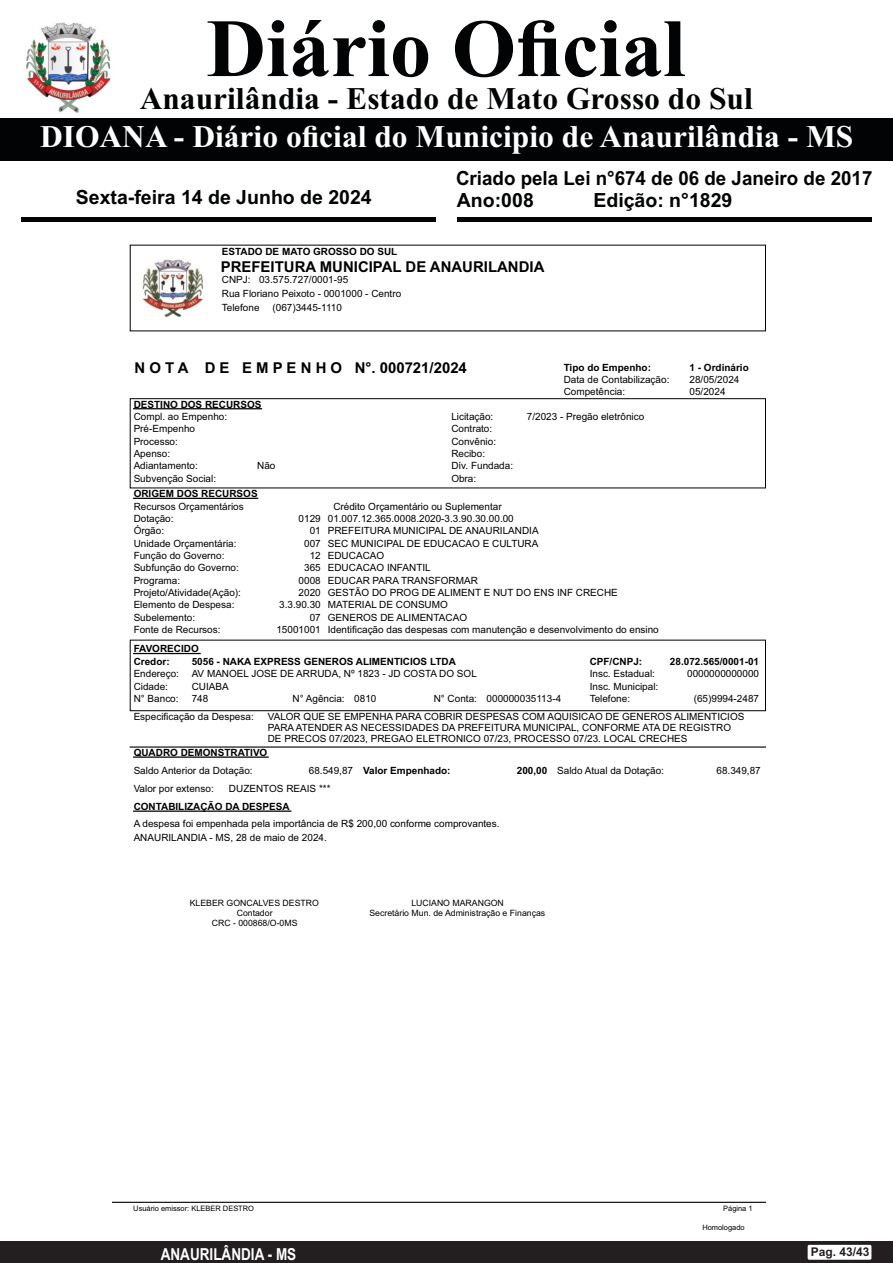
<style>
.page{position:relative;width:893px;height:1263px;background:#fff}
.page>*{position:absolute;margin:0;border:0;box-sizing:border-box;transform-origin:0 0}
.t1{font:700 82.5px "Times New Roman";color:#020304}
.t2{font:700 31.5px "Times New Roman";color:#fff}
.t3{font:700 31.5px "Times New Roman";color:#020304}
.t4{font:700 19.5px "Arial";color:#020304}
.t5{font:700 19.5px "Arial";color:#020304;scale:.96 1}
.t6{font:700 16.5px "Arial Narrow";color:#fff}
.t7{font:700 15px "Arial";color:#000}
.t8{font:700 12px "Arial";color:#231f20}
.t9{font:9.9px/12.3px "Arial";color:#000}
.t10{font:700 9.9px/12.3px "Arial";color:#000}
.t11{font:8.7px/10.1px "Arial";color:#000;text-align:center}
.t12{font:7.5px "Arial";color:#000}
.s1{font-weight:400}
.s2{font-weight:700}
</style>
<div class="page">
<img style="left:142px;top:259px;width:62px;height:59px">
<div style="left:130px;top:398px;width:636px;height:90px;border:1px solid #000"></div>
<hr style="left:134px;top:498px;width:124px;height:1px;background:#000">
<hr style="left:134px;top:408px;width:127px;height:1px;background:#000">
<hr style="left:130px;top:746px;width:635px;height:2px;background:#000">
<div style="left:130px;top:640px;width:636px;height:71px;border:1px solid #000"></div>
<hr style="left:134px;top:653px;width:66px;height:1px;background:#000">
<hr style="left:134px;top:756px;width:134px;height:2px;background:#000">
<hr style="left:134px;top:810px;width:157px;height:2px;background:#000">
<hr style="left:113px;top:1202px;width:652px;height:1px;background:#000">
<div style="left:0;top:1241px;width:893px;height:22px;background:#231f20"></div>
<div style="left:808px;top:1245px;width:63px;height:15px;background:#fff;border-radius:2px"></div>
<div style="left:0;top:118px;width:893px;height:43px;background:#020304"></div>
<hr style="left:21px;top:218px;width:415px;height:4px;background:#020304">
<hr style="left:457px;top:218px;width:415px;height:4px;background:#020304">
<img style="left:26px;top:23px;width:85px;height:90px">
<h1 class="t1" style="left:206px;top:20px;width:481px">Diário Oficial</h1>
<h2 class="t3" style="left:140px;top:87px;width:615px">Anaurilândia - Estado de Mato Grosso do Sul</h2>
<h2 class="t2" style="left:40px;top:126px;width:815px">DIOANA - Diário oficial do Municipio de Anaurilândia - MS</h2>
<h3 class="t5" style="left:456px;top:171px;width:435px">Criado pela Lei n°674 de 06 de Janeiro de 2017</h3>
<h3 class="t4" style="left:76px;top:189px;width:297px">Sexta-feira 14 de Junho de 2024</h3>
<h3 class="t4" style="left:457px;top:193px;width:78px">Ano:008</h3>
<h3 class="t4" style="left:593px;top:193px;width:140px">Edição: n°1829</h3>
<p class="t10" style="left:222px;top:246px;width:177px">ESTADO DE MATO GROSSO DO SUL</p>
<h3 class="t7" style="left:221px;top:261px;width:325px">PREFEITURA MUNICIPAL DE ANAURILANDIA</h3>
<p class="t9" style="left:222px;top:275px;width:128px">CNPJ: 03.575.727/0001-95</p>
<p class="t9" style="left:222px;top:289px;width:181px">Rua Floriano Peixoto - 0001000 - Centro</p>
<p class="t9" style="left:222px;top:302px;width:39px">Telefone</p>
<p class="t9" style="left:272px;top:302px;width:71px">(067)3445-1110</p>
<h3 class="t7" style="left:134px;top:362px;width:334px">N O T A D E E M P E N H O N°. 000721/2024</h3>
<p class="t10" style="left:564px;top:362px;width:89px">Tipo do Empenho:</p>
<p class="t9" style="left:564px;top:374px;width:107px">Data de Contabilização:<br>Competência:</p>
<p class="t10" style="left:134px;top:399px;width:129px">DESTINO DOS RECURSOS</p>
<p class="t9" style="left:134px;top:411px;width:95px">Compl. ao Empenho:<br>Pré-Empenho<br>Processo:<br>Apenso:</p>
<p class="t9" style="left:451px;top:411px;width:46px">Licitação:<br>Contrato:<br>Convênio:</p>
<p class="t9" style="left:134px;top:460px;width:84px">Adiantamento:<br>Subvenção Social:</p>
<p class="t9" style="left:451px;top:460px;width:63px">Dív. Fundada:</p>
<p class="t9" style="left:451px;top:448px;width:35px">Recibo:</p>
<p class="t9" style="left:257px;top:460px;width:20px">Não</p>
<p class="t9" style="left:451px;top:473px;width:26px">Obra:</p>
<p class="t10" style="left:134px;top:488px;width:125px">ORIGEM DOS RECURSOS</p>
<p class="t9" style="left:527px;top:411px;width:119px">7/2023 - Pregão eletrônico</p>
<p class="t9" style="left:134px;top:501px;width:112px">Recursos Orçamentários</p>
<p class="t9" style="left:333px;top:501px;width:170px">Crédito Orçamentário ou Suplementar</p>
<p class="t9" style="left:134px;top:513px;width:41px">Dotação:</p>
<p class="t9" style="left:299px;top:513px;width:217px">0129 01.007.12.365.0008.2020-3.3.90.30.00.00</p>
<p class="t9" style="left:134px;top:525px;width:32px">Órgão:</p>
<p class="t9" style="left:310px;top:525px;width:230px">01 PREFEITURA MUNICIPAL DE ANAURILANDIA</p>
<p class="t9" style="left:134px;top:538px;width:104px">Unidade Orçamentária:</p>
<p class="t9" style="left:304px;top:538px;width:236px">007 SEC MUNICIPAL DE EDUCACAO E CULTURA</p>
<p class="t9" style="left:134px;top:550px;width:92px">Função do Governo:</p>
<p class="t9" style="left:310px;top:550px;width:76px">12 EDUCACAO</p>
<p class="t9" style="left:134px;top:563px;width:107px">Subfunção do Governo:</p>
<p class="t9" style="left:304px;top:563px;width:128px">365 EDUCACAO INFANTIL</p>
<p class="t9" style="left:134px;top:575px;width:48px">Programa:</p>
<p class="t9" style="left:299px;top:575px;width:181px">0008 EDUCAR PARA TRANSFORMAR</p>
<p class="t9" style="left:134px;top:587px;width:109px">Projeto/Atividade(Ação):</p>
<p class="t9" style="left:299px;top:587px;width:321px">2020 GESTÃO DO PROG DE ALIMENT E NUT DO ENS INF CRECHE</p>
<p class="t10" style="left:690px;top:362px;width:61px">1 - Ordinário</p>
<p class="t9" style="left:690px;top:374px;width:51px">28/05/2024<br>05/2024</p>
<p class="t9" style="left:134px;top:600px;width:102px">Elemento de Despesa:</p>
<p class="t9" style="left:279px;top:600px;width:170px">3.3.90.30 MATERIAL DE CONSUMO</p>
<p class="t9" style="left:134px;top:612px;width:63px">Subelemento:</p>
<p class="t9" style="left:310px;top:612px;width:159px">07 GENEROS DE ALIMENTACAO</p>
<p class="t9" style="left:134px;top:624px;width:88px">Fonte de Recursos:</p>
<p class="t9" style="left:276px;top:624px;width:384px">15001001 Identificação das despesas com manutenção e desenvolvimento do ensino</p>
<p class="t10" style="left:134px;top:644px;width:67px">FAVORECIDO<br>Credor:</p>
<p class="t9" style="left:134px;top:668px;width:47px">Endereço:<br>Cidade:<br>N° Banco:</p>
<p class="t10" style="left:192px;top:656px;width:266px">5056 - NAKA EXPRESS GENEROS ALIMENTICIOS LTDA</p>
<p class="t9" style="left:192px;top:668px;width:287px">AV MANOEL JOSE DE ARRUDA, Nº 1823 - JD COSTA DO SOL<br>CUIABA<br>748</p>
<p class="t10" style="left:590px;top:656px;width:54px">CPF/CNPJ:</p>
<p class="t9" style="left:590px;top:668px;width:70px">Insc. Estadual:<br>Insc. Municipal:</p>
<p class="t9" style="left:292px;top:693px;width:54px">N° Agência:</p>
<p class="t9" style="left:434px;top:693px;width:45px">N° Conta:</p>
<p class="t9" style="left:590px;top:693px;width:42px">Telefone:</p>
<p class="t9" style="left:354px;top:693px;width:24px">0810</p>
<p class="t9" style="left:487px;top:693px;width:76px">000000035113-4</p>
<p class="t10" style="left:670px;top:656px;width:91px">28.072.565/0001-01</p>
<p class="t9" style="left:687px;top:668px;width:73px">0000000000000</p>
<p class="t9" style="left:694px;top:693px;width:67px">(65)9994-2487</p>
<p class="t9" style="left:134px;top:711px;width:122px">Especificação da Despesa:</p>
<p class="t9" style="left:268px;top:711px;width:478px;line-height:11.4px">VALOR QUE SE EMPENHA PARA COBRIR DESPESAS COM AQUISICAO DE GENEROS ALIMENTICIOS<br>PARA ATENDER AS NECESSIDADES DA PREFEITURA MUNICIPAL, CONFORME ATA DE REGISTRO<br>DE PRECOS 07/2023, PREGAO ELETRONICO 07/23, PROCESSO 07/23. LOCAL CRECHES</p>
<p class="t10" style="left:134px;top:747px;width:135px">QUADRO DEMONSTRATIVO</p>
<p class="t9" style="left:229px;top:784px;width:103px">DUZENTOS REAIS ***</p>
<p class="t10" style="left:134px;top:801px;width:158px">CONTABILIZAÇÃO DA DESPESA</p>
<p class="t9" style="left:134px;top:818px;width:367px;line-height:13.4px">A despesa foi empenhada pela importância de R$ 200,00 conforme comprovantes.<br>ANAURILANDIA - MS, 28 de maio de 2024.</p>
<p class="t9" style="left:134px;top:765px;width:121px">Saldo Anterior da Dotação:</p>
<p class="t10" style="left:309px;top:765px;width:143px"><span class="s1">68.549,87</span> Valor Empenhado:</p>
<p class="t9" style="left:517px;top:765px;width:149px"><span class="s2">200,00</span> Saldo Atual da Dotação:</p>
<p class="t9" style="left:716px;top:765px;width:46px">68.349,87</p>
<p class="t9" style="left:134px;top:784px;width:82px">Valor por extenso:</p>
<p class="t11" style="left:190px;top:898px;width:131px">KLEBER GONCALVES DESTRO<br>Contador<br>CRC - 000868/O-0MS</p>
<p class="t11" style="left:369px;top:898px;width:177px">LUCIANO MARANGON<br>Secretário Mun. de Administração e Finanças</p>
<p class="t12" style="left:723px;top:1205px;width:31px">Página 1</p>
<p class="t12" style="left:702px;top:1224px;width:44px">Homologado</p>
<p class="t12" style="left:133px;top:1206px;width:122px">Usuário emissor: KLEBER DESTRO</p>
<h3 class="t6" style="left:161px;top:1241px;width:137px">ANAURILÂNDIA - MS</h3>
<p class="t8" style="left:811px;top:1248px;width:60px">Pag. 43/43</p>
</div>
